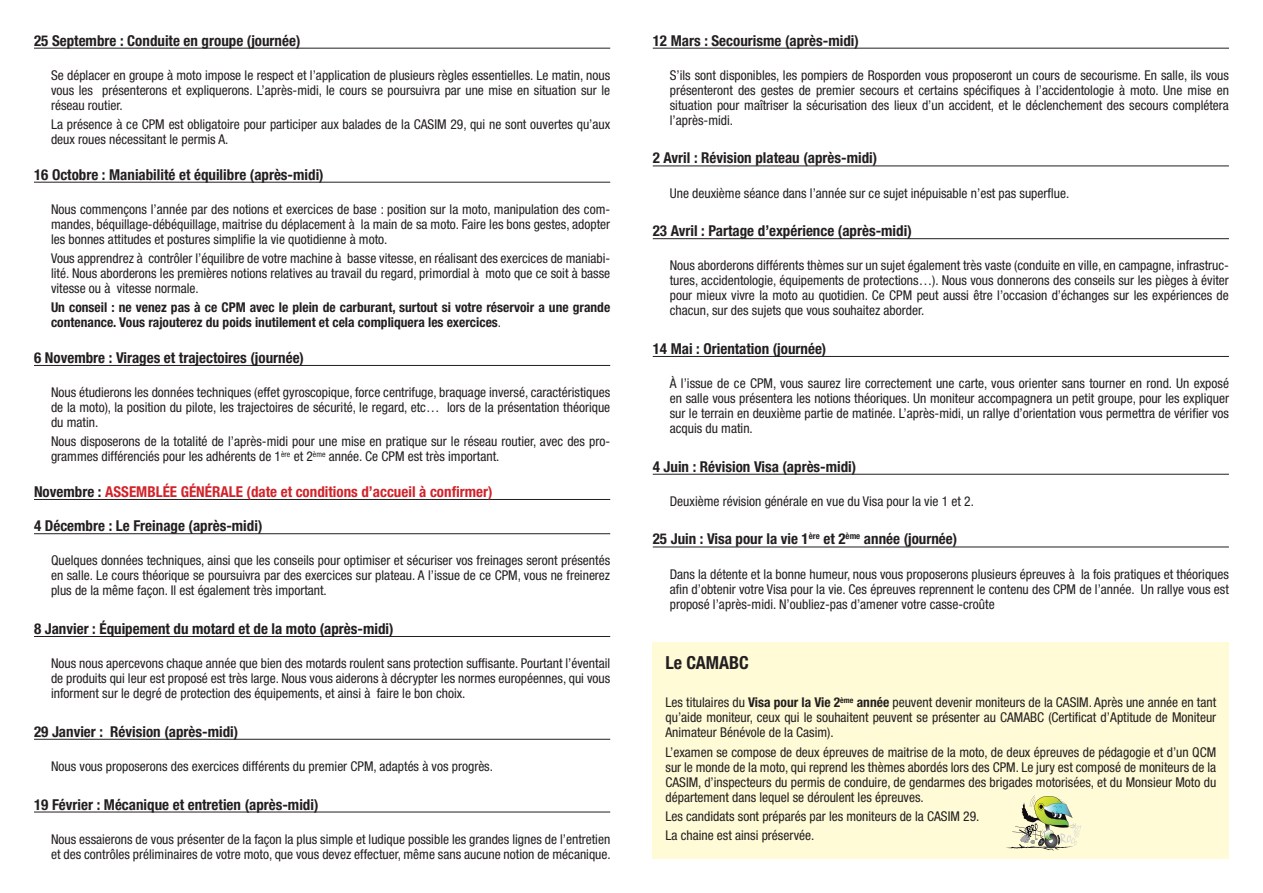
<style>
.page{position:relative;width:1263px;height:893px;background:#fff}
.page>*{position:absolute;margin:0;border:0;box-sizing:border-box;transform-origin:0 0}
.t1{font:700 condensed 18px "Helvetica Neue";color:#231f20}
.t2{font:700 condensed 15px "Helvetica Neue";color:#231f20}
.t3{font:700 condensed 15px "Helvetica Neue";color:#d1232a}
.t4{font:condensed 13.5px/15px "Helvetica Neue";color:#231f20;text-align:justify}
.t5{font:700 condensed 13.5px/15px "Helvetica Neue";color:#231f20}
.s1{font-weight:400}
.s2{color:#231f20}
.s3{font-weight:700}
</style>
<div class="page">
<hr style="left:34px;top:48px;width:576px;height:1px;background:#231f20">
<hr style="left:34px;top:182px;width:576px;height:1px;background:#231f20">
<hr style="left:34px;top:365px;width:576px;height:1px;background:#231f20">
<hr style="left:34px;top:499px;width:576px;height:1px;background:#231f20">
<hr style="left:34px;top:533px;width:576px;height:1px;background:#231f20">
<hr style="left:34px;top:636px;width:576px;height:1px;background:#231f20">
<hr style="left:34px;top:739px;width:576px;height:1px;background:#231f20">
<hr style="left:34px;top:812px;width:576px;height:1px;background:#231f20">
<hr style="left:653px;top:48px;width:576px;height:1px;background:#231f20">
<hr style="left:653px;top:166px;width:576px;height:1px;background:#231f20">
<hr style="left:653px;top:238px;width:576px;height:1px;background:#231f20">
<hr style="left:653px;top:356px;width:576px;height:1px;background:#231f20">
<hr style="left:653px;top:474px;width:576px;height:1px;background:#231f20">
<hr style="left:653px;top:547px;width:576px;height:1px;background:#231f20">
<div style="left:653px;top:642px;width:576px;height:217px;background:#fffbd6"></div>
<svg style="left:1006px;top:795px;width:75px;height:55px"></svg>
<p class="t2" style="left:34px;top:31px;width:268px">25 Septembre : Conduite en groupe (journée)</p>
<p class="t4" style="left:51px;top:68px;width:561px">Se déplacer en groupe à moto impose le respect et l’application de plusieurs règles essentielles. Le matin, nous vous les présenterons et expliquerons. L’après-midi, le cours se poursuivra par une mise en situation sur le réseau routier.</p>
<p class="t4" style="left:51px;top:117px;width:561px">La présence à ce CPM est obligatoire pour participer aux balades de la CASIM 29, qui ne sont ouvertes qu’aux deux roues nécessitant le permis A.</p>
<p class="t2" style="left:34px;top:165px;width:291px">16 Octobre : Maniabilité et équilibre (après-midi)</p>
<p class="t4" style="left:51px;top:202px;width:561px">Nous commençons l’année par des notions et exercices de base : position sur la moto, manipulation des com&shy;mandes, béquillage-débéquillage, maitrise du déplacement à la main de sa moto. Faire les bons gestes, adopter les bonnes attitudes et postures simplifie la vie quotidienne à moto.</p>
<p class="t4" style="left:51px;top:251px;width:561px">Vous apprendrez à contrôler l’équilibre de votre machine à basse vitesse, en réalisant des exercices de maniabi&shy;lité. Nous aborderons les premières notions relatives au travail du regard, primordial à moto que ce soit à basse vitesse ou à vitesse normale.</p>
<p class="t5" style="left:51px;top:300px;width:561px">Un conseil : ne venez pas à ce CPM avec le plein de carburant, surtout si votre réservoir a une grande contenance. Vous rajouterez du poids inutilement et cela compliquera les exercices<span class="s1">.</span></p>
<p class="t2" style="left:34px;top:349px;width:272px">6 Novembre : Virages et trajectoires (journée)</p>
<p class="t4" style="left:51px;top:385px;width:561px">Nous étudierons les données techniques (effet gyroscopique, force centrifuge, braquage inversé, caractéristiques de la moto), la position du pilote, les trajectoires de sécurité, le regard, etc… lors de la présentation théorique du matin.</p>
<p class="t4" style="left:51px;top:434px;width:561px">Nous disposerons de la totalité de l’après-midi pour une mise en pratique sur le réseau routier, avec des pro&shy;grammes différenciés pour les adhérents de 1<sup>ère</sup> et 2<sup>ème</sup> année. Ce CPM est très important.</p>
<p class="t3" style="left:34px;top:483px;width:460px"><span class="s2">Novembre :</span> ASSEMBLÉE GÉNÉRALE (date et conditions d’accueil à confirmer)</p>
<p class="t2" style="left:34px;top:517px;width:230px">4 Décembre : Le Freinage (après-midi)</p>
<p class="t4" style="left:51px;top:553px;width:561px">Quelques données techniques, ainsi que les conseils pour optimiser et sécuriser vos freinages seront présentés en salle. Le cours théorique se poursuivra par des exercices sur plateau. A l’issue de ce CPM, vous ne freinerez plus de la même façon. Il est également très important.</p>
<p class="t2" style="left:34px;top:620px;width:361px">8 Janvier : Équipement du motard et de la moto (après-midi)</p>
<p class="t4" style="left:51px;top:656px;width:561px">Nous nous apercevons chaque année que bien des motards roulent sans protection suffisante. Pourtant l’éventail de produits qui leur est proposé est très large. Nous vous aiderons à décrypter les normes européennes, qui vous informent sur le degré de protection des équipements, et ainsi à faire le bon choix.</p>
<p class="t2" style="left:34px;top:722px;width:206px">29 Janvier : Révision (après-midi)</p>
<p class="t4" style="left:51px;top:759px;width:443px">Nous vous proposerons des exercices différents du premier CPM, adaptés à vos progrès.</p>
<p class="t2" style="left:34px;top:795px;width:286px">19 Février : Mécanique et entretien (après-midi)</p>
<p class="t4" style="left:51px;top:831px;width:561px">Nous essaierons de vous présenter de la façon la plus simple et ludique possible les grandes lignes de l’entretien et des contrôles préliminaires de votre moto, que vous devez effectuer, même sans aucune notion de mécanique.</p>
<p class="t2" style="left:653px;top:31px;width:208px">12 Mars : Secourisme (après-midi)</p>
<p class="t4" style="left:670px;top:68px;width:561px">S’ils sont disponibles, les pompiers de Rosporden vous proposeront un cours de secourisme. En salle, ils vous présenteront des gestes de premier secours et certains spécifiques à l’accidentologie à moto. Une mise en situation pour maîtriser la sécurisation des lieux d’un accident, et le déclenchement des secours complétera l’après-midi.</p>
<p class="t2" style="left:653px;top:149px;width:226px">2 Avril : Révision plateau (après-midi)</p>
<p class="t4" style="left:670px;top:185px;width:401px">Une deuxième séance dans l’année sur ce sujet inépuisable n’est pas superflue.</p>
<p class="t2" style="left:653px;top:222px;width:260px">23 Avril : Partage d’expérience (après-midi)</p>
<p class="t4" style="left:670px;top:258px;width:561px">Nous aborderons différents thèmes sur un sujet également très vaste (conduite en ville, en campagne, infrastruc&shy;tures, accidentologie, équipements de protections…). Nous vous donnerons des conseils sur les pièges à éviter pour mieux vivre la moto au quotidien. Ce CPM peut aussi être l’occasion d’échanges sur les expériences de chacun, sur des sujets que vous souhaitez aborder.</p>
<p class="t2" style="left:653px;top:340px;width:175px">14 Mai : Orientation (journée)</p>
<p class="t4" style="left:670px;top:376px;width:561px">À l’issue de ce CPM, vous saurez lire correctement une carte, vous orienter sans tourner en rond. Un exposé en salle vous présentera les notions théoriques. Un moniteur accompagnera un petit groupe, pour les expliquer sur le terrain en deuxième partie de matinée. L’après-midi, un rallye d’orientation vous permettra de vérifier vos acquis du matin.</p>
<p class="t2" style="left:653px;top:457px;width:205px">4 Juin : Révision Visa (après-midi)</p>
<p class="t4" style="left:670px;top:494px;width:306px">Deuxième révision générale en vue du Visa pour la vie 1 et 2.</p>
<p class="t2" style="left:653px;top:530px;width:306px">25 Juin : Visa pour la vie 1<sup>ère</sup> et 2<sup>ème</sup> année (journée)</p>
<p class="t4" style="left:670px;top:566px;width:561px">Dans la détente et la bonne humeur, nous vous proposerons plusieurs épreuves à la fois pratiques et théoriques afin d’obtenir votre Visa pour la vie. Ces épreuves reprennent le contenu des CPM de l’année. Un rallye vous est proposé l’après-midi. N’oubliez-pas d’amener votre casse-croûte</p>
<p class="t1" style="left:665px;top:651px;width:85px">Le CAMABC</p>
<p class="t4" style="left:665px;top:695px;width:552px">Les titulaires du <span class="s3">Visa pour la Vie 2</span><sup>ème</sup> <span class="s3">année</span> peuvent devenir moniteurs de la CASIM. Après une année en tant qu’aide moniteur, ceux qui le souhaitent peuvent se présenter au CAMABC (Certificat d’Aptitude de Moniteur Animateur Bénévole de la Casim).</p>
<p class="t4" style="left:665px;top:744px;width:552px">L’examen se compose de deux épreuves de maitrise de la moto, de deux épreuves de pédagogie et d’un QCM sur le monde de la moto, qui reprend les thèmes abordés lors des CPM. Le jury est composé de moniteurs de la CASIM, d’inspecteurs du permis de conduire, de gendarmes des brigades motorisées, et du Monsieur Moto du département dans lequel se déroulent les épreuves.</p>
<p class="t4" style="left:665px;top:808px;width:315px">Les candidats sont préparés par les moniteurs de la CASIM 29.</p>
<p class="t4" style="left:665px;top:828px;width:150px">La chaine est ainsi préservée.</p>
</div>
